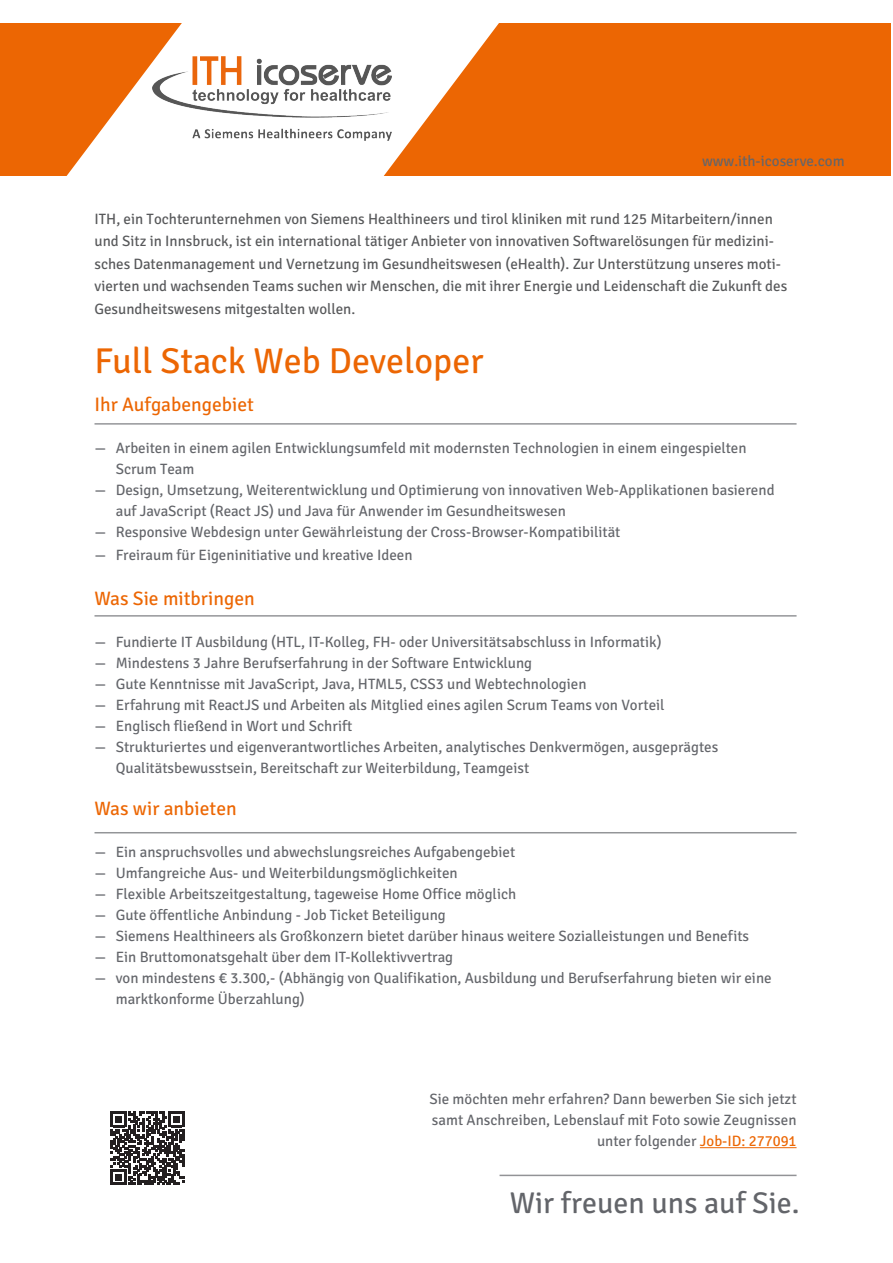
<style>
.page{position:relative;width:893px;height:1263px;background:#fff}
.page>*{position:absolute;margin:0;border:0;box-sizing:border-box;transform-origin:0 0}
.t1{font:36px "Signika Negative";color:#ec6603}
.t2{font:30px "Signika Negative";color:#63656a}
.t3{font:19.5px "Signika Negative";color:#ec6603}
.t4{font:15px "Signika Negative";color:#63656a}
.t5{font:15px/22.5px "Signika Negative";color:#57585a}
.s1{color:#ec6603}
</style>
<div class="page">
<svg style="left:0;top:23px;width:182px;height:153px;fill:#ec6603"></svg>
<hr style="left:500px;top:1175px;width:296px;height:1px;background:#63656a">
<hr style="left:94px;top:423px;width:702px;height:2px;background:#63656a">
<hr style="left:94px;top:615px;width:702px;height:2px;background:#63656a">
<hr style="left:700px;top:1147px;width:96px;height:1px;background:#ec6603">
<div style="left:338px;top:23px;width:553px;height:153px;background:#ec6603"></div>
<svg style="left:338px;top:23px;width:161px;height:153px;fill:#fff"></svg>
<img style="left:153px;top:56px;width:238px;height:84px">
<hr style="left:94px;top:832px;width:702px;height:1px;background:#63656a">
<svg style="left:111px;top:1111px;width:73px;height:74px"></svg>
<p class="t4" style="left:702px;top:153px;width:144px">www.ith-icoserve.com</p>
<p class="t5" style="left:94px;top:208px;width:694px">ITH, ein Tochterunternehmen von Siemens Healthineers und tirol kliniken mit rund 125 Mitarbeitern/innen und Sitz in Innsbruck, ist ein international tätiger Anbieter von innovativen Softwarelösungen für medizini&shy;sches Datenmanagement und Vernetzung im Gesundheitswesen (eHealth). Zur Unterstützung unseres moti&shy;vierten und wachsenden Teams suchen wir Menschen, die mit ihrer Energie und Leidenschaft die Zukunft des Gesundheitswesens mitgestalten wollen.</p>
<p class="t1" style="left:94px;top:340px;width:390px">Full Stack Web Developer</p>
<p class="t3" style="left:94px;top:394px;width:161px">Ihr Aufgabengebiet</p>
<p class="t4" style="left:94px;top:440px;width:654px">— Arbeiten in einem agilen Entwicklungsumfeld mit modernsten Technologien in einem eingespielten</p>
<p class="t4" style="left:116px;top:461px;width:80px">Scrum Team</p>
<p class="t4" style="left:94px;top:482px;width:682px">— Design, Umsetzung, Weiterentwicklung und Optimierung von innovativen Web-Applikationen basierend</p>
<p class="t4" style="left:116px;top:503px;width:452px">auf JavaScript (React JS) und Java für Anwender im Gesundheitswesen</p>
<p class="t4" style="left:94px;top:524px;width:527px">— Responsive Webdesign unter Gewährleistung der Cross-Browser-Kompatibilität</p>
<p class="t4" style="left:94px;top:546px;width:320px">— Freiraum für Eigeninitiative und kreative Ideen</p>
<p class="t3" style="left:94px;top:587px;width:162px">Was Sie mitbringen</p>
<p class="t4" style="left:94px;top:633px;width:569px">— Fundierte IT Ausbildung (HTL, IT-Kolleg, FH- oder Universitätsabschluss in Informatik)</p>
<p class="t4" style="left:94px;top:654px;width:439px">— Mindestens 3 Jahre Berufserfahrung in der Software Entwicklung</p>
<p class="t4" style="left:94px;top:675px;width:494px">— Gute Kenntnisse mit JavaScript, Java, HTML5, CSS3 und Webtechnologien</p>
<p class="t4" style="left:94px;top:696px;width:572px">— Erfahrung mit ReactJS und Arbeiten als Mitglied eines agilen Scrum Teams von Vorteil</p>
<p class="t4" style="left:94px;top:717px;width:259px">— Englisch fließend in Wort und Schrift</p>
<p class="t4" style="left:94px;top:738px;width:625px">— Strukturiertes und eigenverantwortliches Arbeiten, analytisches Denkvermögen, ausgeprägtes</p>
<p class="t4" style="left:116px;top:759px;width:415px">Qualitätsbewusstsein, Bereitschaft zur Weiterbildung, Teamgeist</p>
<p class="t3" style="left:94px;top:797px;width:144px">Was wir anbieten</p>
<p class="t4" style="left:94px;top:843px;width:422px">— Ein anspruchsvolles und abwechslungsreiches Aufgabengebiet</p>
<p class="t4" style="left:94px;top:864px;width:365px">— Umfangreiche Aus- und Weiterbildungsmöglichkeiten</p>
<p class="t4" style="left:94px;top:885px;width:423px">— Flexible Arbeitszeitgestaltung, tageweise Home Office möglich</p>
<p class="t4" style="left:94px;top:906px;width:353px">— Gute öffentliche Anbindung - Job Ticket Beteiligung</p>
<p class="t4" style="left:94px;top:927px;width:656px">— Siemens Healthineers als Großkonzern bietet darüber hinaus weitere Sozialleistungen und Benefits</p>
<p class="t4" style="left:94px;top:948px;width:360px">— Ein Bruttomonatsgehalt über dem IT-Kollektivvertrag</p>
<p class="t4" style="left:94px;top:969px;width:679px">— von mindestens € 3.300,- (Abhängig von Qualifikation, Ausbildung und Berufserfahrung bieten wir eine</p>
<p class="t4" style="left:116px;top:990px;width:191px">marktkonforme Überzahlung)</p>
<p class="t4" style="left:429px;top:1090px;width:369px">Sie möchten mehr erfahren? Dann bewerben Sie sich jetzt</p>
<p class="t4" style="left:432px;top:1111px;width:366px">samt Anschreiben, Lebenslauf mit Foto sowie Zeugnissen</p>
<p class="t4" style="left:597px;top:1132px;width:201px">unter folgender <span class="s1">Job-ID: 277091</span></p>
<p class="t2" style="left:510px;top:1186px;width:291px">Wir freuen uns auf Sie.</p>
</div>
